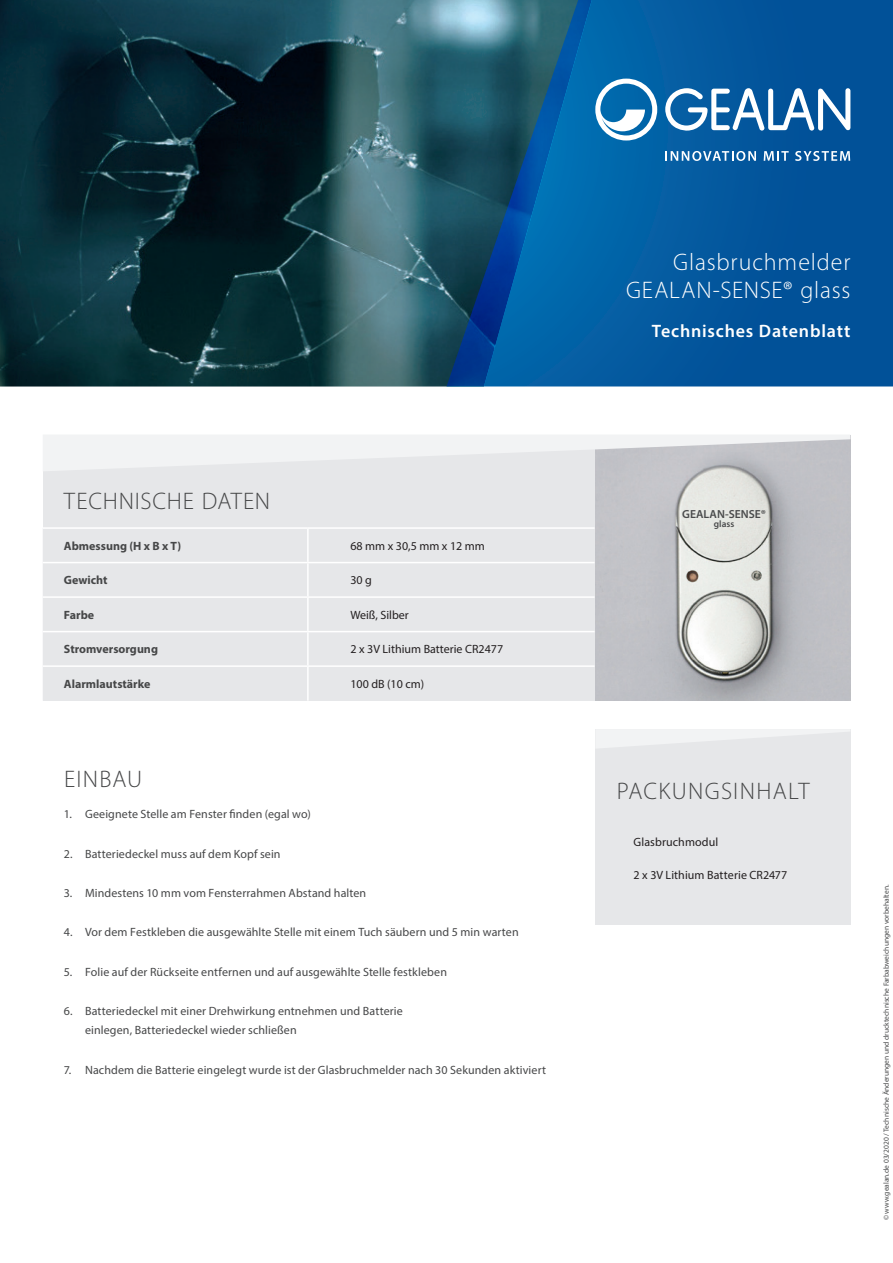
<style>
.page{position:relative;width:893px;height:1263px;background:#fff}
.page>*{position:absolute;margin:0;border:0;box-sizing:border-box;transform-origin:0 0}
.t1{font:300 24px "Myriad Pro";letter-spacing:.045em;color:#464748}
.t2{font:300 24px/28.8px "Myriad Pro";letter-spacing:.035em;color:#fff;text-align:right}
.t3{font:600 18px "Myriad Pro";letter-spacing:.045em;color:#fff}
.t4{font:12px/19.6px "Myriad Pro";letter-spacing:.01em;color:#464748}
.t5{font:12px "Myriad Pro";color:#231f20}
.t6{font:700 12px "Myriad Pro";color:#464748}
.t7{font:600 11.7px "Myriad Pro";color:#494a4b}
.t8{font:600 9.45px "Myriad Pro";letter-spacing:.01em;color:#494a4b}
.t9{font:7.5px "Myriad Pro";color:#464748}
</style>
<div class="page">
<img style="left:0;top:0;width:446px;height:386px">
<svg style="left:446px;top:0;width:447px;height:386px;background:#085997"></svg>
<svg style="left:595px;top:79px;width:62px;height:62px"></svg>
<svg style="left:665px;top:88px;width:185px;height:43px"></svg>
<svg style="left:665px;top:151px;width:91px;height:10px"></svg>
<svg style="left:764px;top:151px;width:25px;height:10px"></svg>
<svg style="left:795px;top:151px;width:55px;height:10px"></svg>
<div style="left:43px;top:436px;width:807px;height:265px;background:#e6e7e9"></div>
<hr style="left:307px;top:529px;width:2px;height:33px;background:#fff">
<hr style="left:307px;top:563px;width:2px;height:33px;background:#fff">
<hr style="left:307px;top:598px;width:2px;height:33px;background:#fff">
<hr style="left:307px;top:632px;width:2px;height:33px;background:#fff">
<hr style="left:307px;top:667px;width:2px;height:34px;background:#fff">
<hr style="left:43px;top:527px;width:265px;height:2px;background:#fff">
<hr style="left:308px;top:527px;width:287px;height:2px;background:#fff">
<hr style="left:43px;top:562px;width:265px;height:1px;background:#fff">
<hr style="left:308px;top:562px;width:287px;height:1px;background:#fff">
<hr style="left:43px;top:596px;width:265px;height:2px;background:#fff">
<hr style="left:308px;top:596px;width:287px;height:2px;background:#fff">
<hr style="left:43px;top:631px;width:265px;height:1px;background:#fff">
<hr style="left:308px;top:631px;width:287px;height:1px;background:#fff">
<hr style="left:43px;top:665px;width:265px;height:2px;background:#fff">
<hr style="left:308px;top:665px;width:287px;height:2px;background:#fff">
<img style="left:595px;top:471px;width:255px;height:229px">
<svg style="left:43px;top:435px;width:807px;height:36px"></svg>
<div style="left:595px;top:729px;width:255px;height:196px;background:#e6e7e9"></div>
<svg style="left:596px;top:729px;width:254px;height:19px"></svg>
<h1 class="t1" style="left:64px;top:486px;width:208px">TECHNISCHE DATEN</h1>
<p class="t6" style="left:64px;top:538px;width:119px">Abmessung (H x B x T)</p>
<p class="t5" style="left:350px;top:538px;width:136px">68 mm x 30,5 mm x 12 mm</p>
<p class="t6" style="left:64px;top:572px;width:45px">Gewicht</p>
<p class="t5" style="left:350px;top:573px;width:23px">30 g</p>
<p class="t6" style="left:64px;top:607px;width:32px">Farbe</p>
<p class="t5" style="left:350px;top:607px;width:60px">Weiß, Silber</p>
<p class="t6" style="left:64px;top:641px;width:96px">Stromversorgung</p>
<p class="t5" style="left:350px;top:642px;width:154px">2 x 3V Lithium Batterie CR2477</p>
<p class="t6" style="left:64px;top:676px;width:88px">Alarmlautstärke</p>
<p class="t5" style="left:350px;top:676px;width:75px">100 dB (10 cm)</p>
<h1 class="t1" style="left:64px;top:765px;width:80px">EINBAU</h1>
<p class="t4" style="left:64px;top:804px;width:249px">1. Geeignete Stelle am Fenster finden (egal wo)</p>
<p class="t4" style="left:64px;top:844px;width:218px">2. Batteriedeckel muss auf dem Kopf sein</p>
<p class="t4" style="left:64px;top:883px;width:304px">3. Mindestens 10 mm vom Fensterrahmen Abstand halten</p>
<p class="t4" style="left:64px;top:922px;width:456px">4. Vor dem Festkleben die ausgewählte Stelle mit einem Tuch säubern und 5 min warten</p>
<p class="t4" style="left:64px;top:961px;width:385px">5. Folie auf der Rückseite entfernen und auf ausgewählte Stelle festkleben</p>
<p class="t4" style="left:85px;top:1001px;width:319px;text-indent:-21px">6. Batteriedeckel mit einer Drehwirkung entnehmen und Batterie einlegen, Batteriedeckel wieder schließen</p>
<p class="t4" style="left:64px;top:1060px;width:484px">7. Nachdem die Batterie eingelegt wurde ist der Glasbruchmelder nach 30 Sekunden aktiviert</p>
<h1 class="t2" style="left:626px;top:247px;width:226px">Glasbruchmelder<br>GEALAN-SENSE® glass</h1>
<h2 class="t3" style="left:652px;top:319px;width:200px">Technisches Datenblatt</h2>
<p class="t7" style="left:682px;top:506px;width:85px">GEALAN-SENSE®</p>
<p class="t8" style="left:714px;top:518px;width:22px">glass</p>
<h1 class="t1" style="left:617px;top:776px;width:194px">PACKUNGSINHALT</h1>
<p class="t5" style="left:634px;top:835px;width:86px">Glasbruchmodul</p>
<p class="t5" style="left:634px;top:867px;width:155px">2 x 3V Lithium Batterie CR2477</p>
<p class="t9" style="left:882px;top:1220px;width:337px;rotate:-90deg">© www.gealan.de 03/2020 / Technische Änderungen und drucktechnische Farbabweichungen vorbehalten.</p>
</div>
